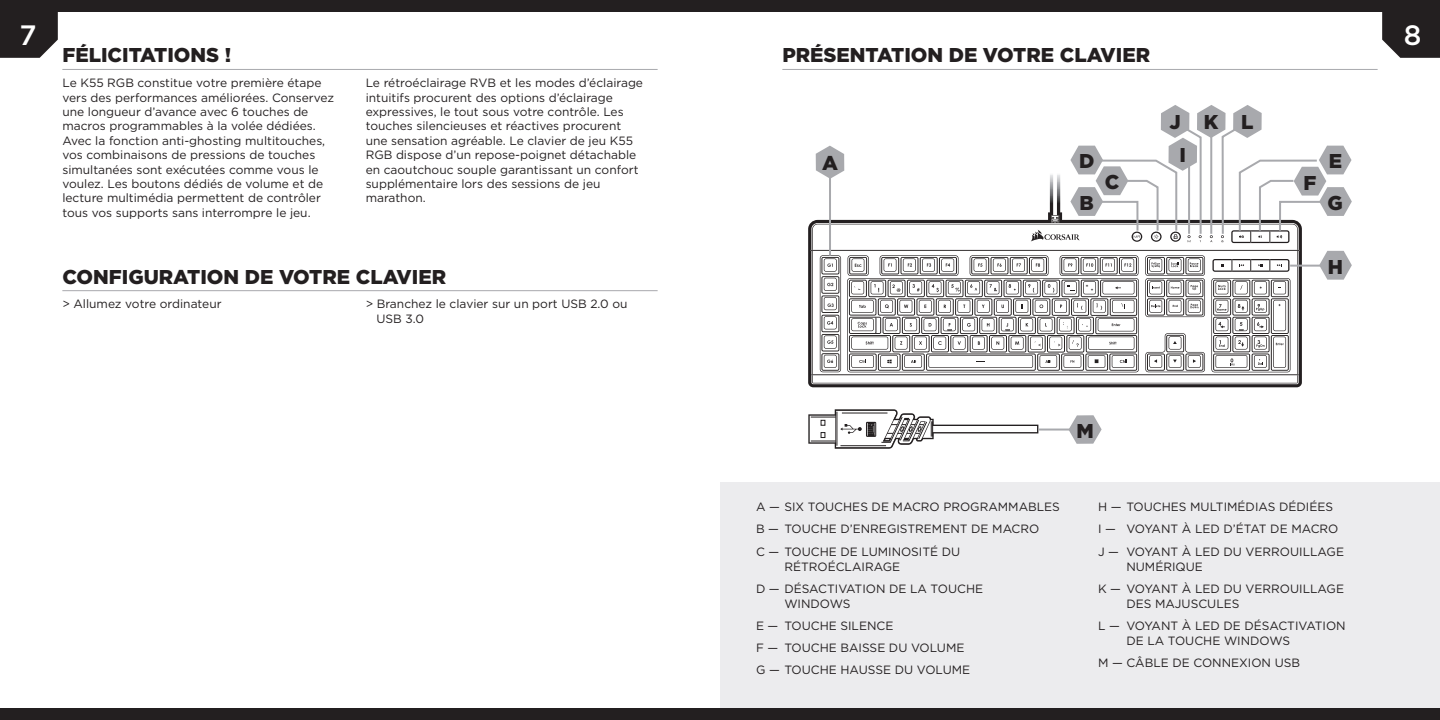
<style>
.page{position:relative;width:1440px;height:720px;background:#fff}
.page>*{position:absolute;margin:0;border:0;box-sizing:border-box;transform-origin:0 0}
.t1{font:500 28px "Gotham";color:#fff}
.t2{font:900 20px/32.8px "Gotham";color:#231f20;text-align:center}
.t3{font:12px/14.4px "Gotham";color:#231f20}
</style>
<div class="page">
<div style="left:720px;top:482px;width:720px;height:227px;background:#ececee"></div>
<svg style="left:1382px;top:11px;width:58px;height:47px;background:#312e2e"></svg>
<svg style="left:0;top:11px;width:58px;height:47px;background:#312e2e"></svg>
<div style="left:0;top:0;width:1440px;height:11px;background:#231f20"></div>
<div style="left:0;top:709px;width:1440px;height:11px;background:#231f20"></div>
<hr style="left:62px;top:69px;width:596px;height:1px;background:#a8a9ad">
<hr style="left:62px;top:290px;width:596px;height:1px;background:#a8a9ad">
<hr style="left:782px;top:69px;width:596px;height:1px;background:#a8a9ad">
<svg style="left:808px;top:409px;width:230px;height:40px"></svg>
<svg style="left:1069px;top:415px;width:33px;height:29px"></svg>
<hr style="left:1039px;top:429px;width:33px;height:2px;background:#a8a9ad">
<svg style="left:808px;top:164px;width:494px;height:223px"></svg>
<svg style="left:812px;top:224px;width:486px;height:159px"></svg>
<svg style="left:811px;top:250px;width:488px;height:125px"></svg>
<svg style="left:820px;top:255px;width:470px;height:117px"></svg>
<svg style="left:821px;top:257px;width:468px;height:114px"></svg>
<svg style="left:1319px;top:251px;width:33px;height:29px"></svg>
<hr style="left:1290px;top:265px;width:33px;height:2px;background:#a8a9ad">
<svg style="left:1031px;top:105px;width:321px;height:138px"></svg>
<hr style="left:829px;top:168px;width:2px;height:88px;background:#a8a9ad">
<svg style="left:816px;top:146px;width:28px;height:33px"></svg>
<h1 class="t1" style="left:19px;top:17px;width:19px">7</h1>
<h1 class="t1" style="left:1404px;top:17px;width:19px">8</h1>
<p class="t3" style="left:62px;top:76px;width:273px">Le K55 RGB constitue votre première étape vers des performances améliorées. Conservez une longueur d’avance avec 6 touches de macros programmables à la volée dédiées.<br>Avec la fonction anti-ghosting multitouches, vos combinaisons de pressions de touches simultanées sont exécutées comme vous le voulez. Les boutons dédiés de volume et de lecture multimédia permettent de contrôler tous vos supports sans interrompre le jeu.</p>
<p class="t3" style="left:366px;top:76px;width:279px">Le rétroéclairage RVB et les modes d’éclairage intuitifs procurent des options d’éclairage expressives, le tout sous votre contrôle. Les touches silencieuses et réactives procurent une sensation agréable. Le clavier de jeu K55<br>RGB dispose d’un repose-poignet détachable en caoutchouc souple garantissant un confort supplémentaire lors des sessions de jeu marathon.</p>
<h2 class="t2" style="left:62px;top:39px;width:170px">FÉLICITATIONS !</h2>
<h2 class="t2" style="left:782px;top:39px;width:369px">PRÉSENTATION DE VOTRE CLAVIER</h2>
<h2 class="t2" style="left:1169px;top:106px;width:18px">J<br>I</h2>
<h2 class="t2" style="left:1204px;top:106px;width:51px">K L</h2>
<h2 class="t2" style="left:1079px;top:144px;width:17px">D</h2>
<h2 class="t2" style="left:1329px;top:145px;width:15px">E</h2>
<h2 class="t2" style="left:822px;top:146px;width:17px">A</h2>
<h2 class="t2" style="left:1105px;top:165px;width:16px">C</h2>
<h2 class="t2" style="left:1303px;top:166px;width:14px">F</h2>
<h2 class="t2" style="left:1080px;top:186px;width:16px">B</h2>
<h2 class="t2" style="left:1327px;top:186px;width:17px">G</h2>
<h2 class="t2" style="left:62px;top:260px;width:385px">CONFIGURATION DE VOTRE CLAVIER</h2>
<p class="t3" style="left:62px;top:297px;width:161px">&gt; Allumez votre ordinateur</p>
<p class="t3" style="left:376px;top:297px;width:253px;text-indent:-11px">&gt; Branchez le clavier sur un port USB 2.0 ou<br>USB 3.0</p>
<h2 class="t2" style="left:1328px;top:250px;width:17px">H</h2>
<h2 class="t2" style="left:1076px;top:414px;width:19px">M</h2>
<p class="t3" style="left:756px;top:496px;width:305px;line-height:22px">A — SIX TOUCHES DE MACRO PROGRAMMABLES<br>B — TOUCHE D’ENREGISTREMENT DE MACRO<br>C — TOUCHE DE LUMINOSITÉ DU</p>
<p class="t3" style="left:756px;top:555px;width:229px;line-height:22px;text-indent:28px">RÉTROÉCLAIRAGE<br>D — DÉSACTIVATION DE LA TOUCHE</p>
<p class="t3" style="left:756px;top:592px;width:216px;line-height:22px;text-indent:28px">WINDOWS<br>E — TOUCHE SILENCE<br>F — TOUCHE BAISSE DU VOLUME<br>G — TOUCHE HAUSSE DU VOLUME</p>
<p class="t3" style="left:1098px;top:496px;width:248px;line-height:22px">H — TOUCHES MULTIMÉDIAS DÉDIÉES<br>I — VOYANT À LED D’ÉTAT DE MACRO<br>J — VOYANT À LED DU VERROUILLAGE</p>
<p class="t3" style="left:1098px;top:555px;width:248px;line-height:22px;text-indent:28px">NUMÉRIQUE<br>K — VOYANT À LED DU VERROUILLAGE</p>
<p class="t3" style="left:1098px;top:592px;width:249px;line-height:22px;text-indent:28px">DES MAJUSCULES<br>L — VOYANT À LED DE DÉSACTIVATION</p>
<p class="t3" style="left:1098px;top:629px;width:204px;line-height:22px;text-indent:28px">DE LA TOUCHE WINDOWS<br>M — CÂBLE DE CONNEXION USB</p>
</div>
